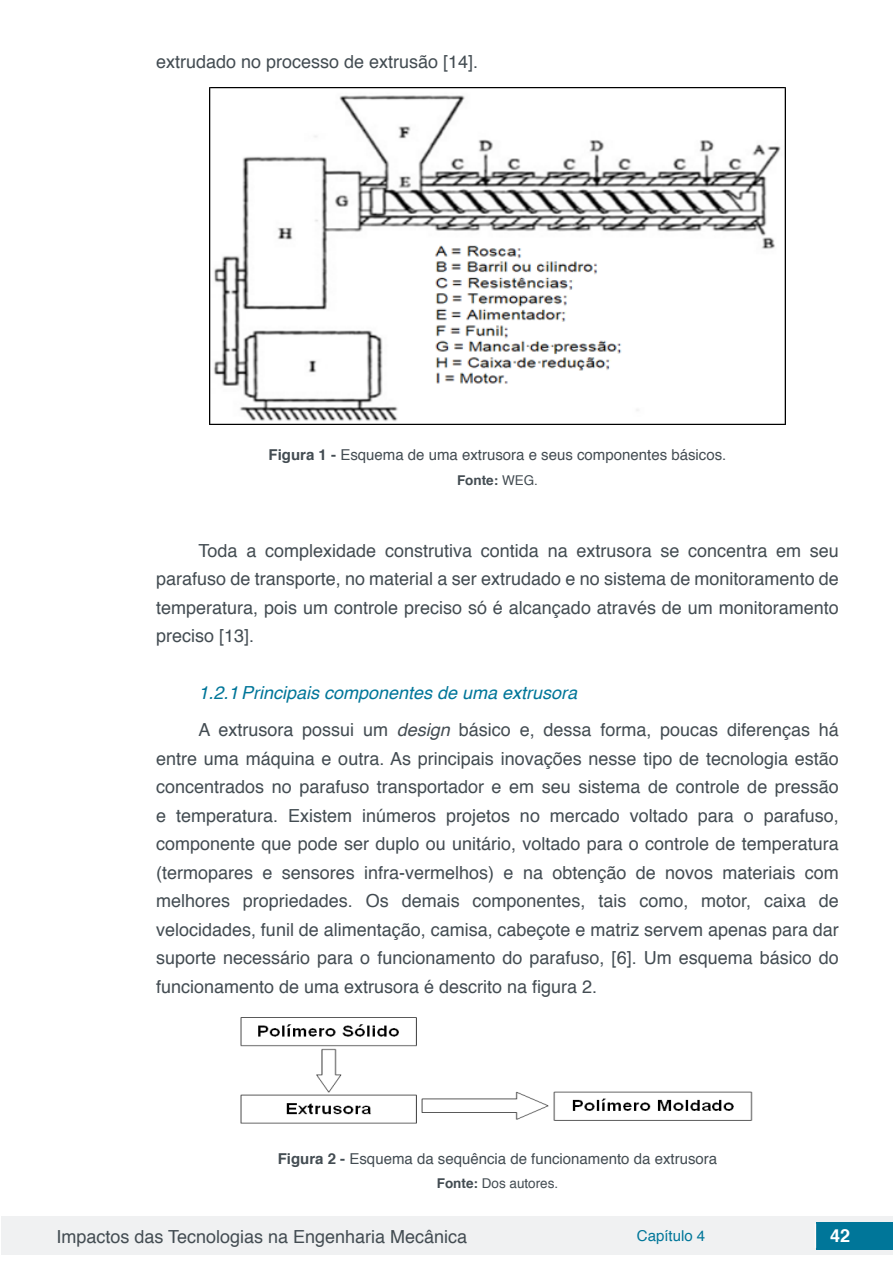
<style>
.page{position:relative;width:893px;height:1263px;background:#fff}
.page>*{position:absolute;margin:0;border:0;box-sizing:border-box;transform-origin:0 0}
.t1{font:18px/28.5px "Helvetica";color:#434c52;text-align:justify}
.t2{font:700 18px "Helvetica";color:#fff}
.t3{font:15px "Helvetica";color:#434c52}
.t4{font:15px "Helvetica";color:#007699}
.t5{font:13.5px "Helvetica";color:#434c52}
.t6{font:700 13.5px "Helvetica";color:#434c52}
.s1{font-weight:700}
.s2{font-weight:400}
.s3{font-style:italic;color:#007699}
.s4{font-style:italic}
</style>
<div class="page">
<div style="left:1px;top:1216px;width:891px;height:38px;background:#f0f1f2"></div>
<div style="left:816px;top:1222px;width:77px;height:27px;background:#007699"></div>
<svg style="left:815px;top:1224px;width:1px;height:24px"></svg>
<img style="left:210px;top:88px;width:575px;height:337px">
<img style="left:240px;top:1017px;width:513px;height:107px">
<p class="t1" style="left:156px;top:47px;width:324px">extrudado no processo de extrusão [14].</p>
<p class="t3" style="left:269px;top:443px;width:459px"><span class="s1">Figura 1 -</span> Esquema de uma extrusora e seus componentes básicos.</p>
<p class="t6" style="left:457px;top:469px;width:82px">Fonte: <span class="s2">WEG.</span></p>
<p class="t1" style="left:156px;top:536px;width:684px;text-indent:43px">Toda a complexidade construtiva contida na extrusora se concentra em seu parafuso de transporte, no material a ser extrudado e no sistema de monitoramento de temperatura, pois um controle preciso só é alcançado através de um monitoramento preciso [13].</p>
<p class="t1" style="left:199px;top:675px;width:642px;line-height:37px"><span class="s3">1.2.1Principais componentes de uma extrusora<br></span>A extrusora possui um <span class="s4">design</span> básico e, dessa forma, poucas diferenças há</p>
<p class="t1" style="left:156px;top:744px;width:684px">entre uma máquina e outra. As principais inovações nesse tipo de tecnologia estão concentrados no parafuso transportador e em seu sistema de controle de pressão e temperatura. Existem inúmeros projetos no mercado voltado para o parafuso, componente que pode ser duplo ou unitário, voltado para o controle de temperatura (termopares e sensores infra-vermelhos) e na obtenção de novos materiais com melhores propriedades. Os demais componentes, tais como, motor, caixa de velocidades, funil de alimentação, camisa, cabeçote e matriz servem apenas para dar suporte necessário para o funcionamento do parafuso, [6]. Um esquema básico do funcionamento de uma extrusora é descrito na figura 2.</p>
<p class="t3" style="left:278px;top:1147px;width:441px"><span class="s1">Figura 2 -</span> Esquema da sequência de funcionamento da extrusora</p>
<p class="t5" style="left:437px;top:1173px;width:123px"><span class="s1">Fonte:</span> Dos autores.</p>
<p class="t1" style="left:56px;top:1223px;width:412px">Impactos das Tecnologias na Engenharia Mecânica</p>
<p class="t4" style="left:637px;top:1224px;width:70px">Capítulo 4</p>
<p class="t2" style="left:830px;top:1221px;width:22px">42</p>
</div>
